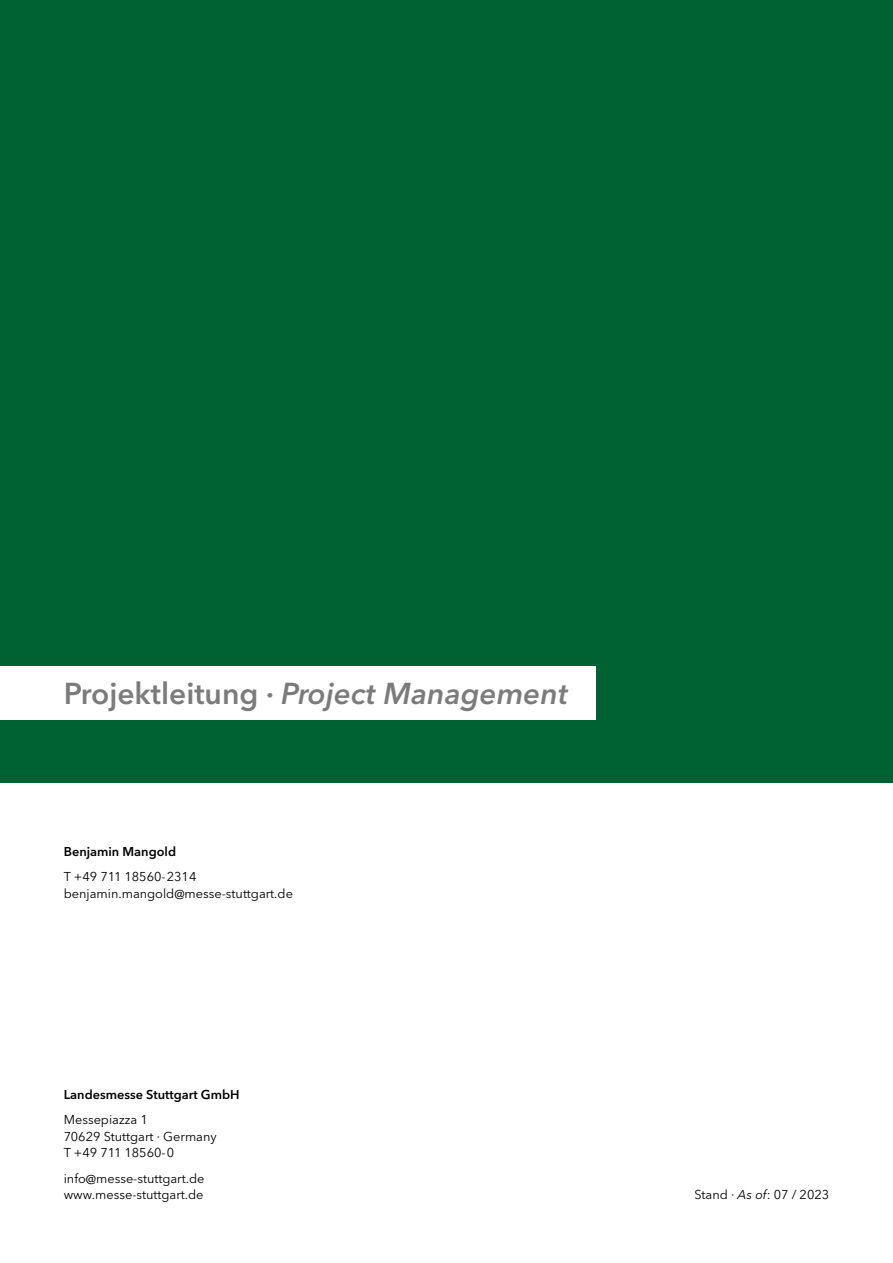
<style>
.page{position:relative;width:893px;height:1263px;background:#fff}
.page>*{position:absolute;margin:0;border:0;box-sizing:border-box;transform-origin:0 0}
.t1{font:italic 600 30px "Avenir Next LT Pro";color:#7c7b7b}
.t2{font:12.75px "Avenir Next LT Pro";color:#000}
.t3{font:600 12.75px "Avenir Next LT Pro";color:#000}
.s1{font-style:normal}
.s2{font-style:italic}
</style>
<div class="page">
<div style="left:0;top:0;width:893px;height:782px;background:#006133"></div>
<div style="left:0;top:667px;width:595px;height:53px;background:#fff"></div>
<p class="t1" style="left:64px;top:675px;width:506px"><span class="s1">Projektleitung ·</span> Project Management</p>
<p class="t3" style="left:64px;top:844px;width:114px">Benjamin Mangold</p>
<p class="t2" style="left:64px;top:869px;width:134px">T +49 711 18560-2314</p>
<p class="t2" style="left:64px;top:886px;width:231px">benjamin.mangold@messe-stuttgart.de</p>
<p class="t3" style="left:64px;top:1087px;width:177px">Landesmesse Stuttgart GmbH</p>
<p class="t2" style="left:64px;top:1112px;width:85px">Messepiazza 1</p>
<p class="t2" style="left:64px;top:1129px;width:154px">70629 Stuttgart · Germany</p>
<p class="t2" style="left:64px;top:1145px;width:112px">T +49 711 18560-0</p>
<p class="t2" style="left:64px;top:1171px;width:142px">info@messe-stuttgart.de</p>
<p class="t2" style="left:64px;top:1187px;width:141px">www.messe-stuttgart.de</p>
<p class="t2" style="left:694px;top:1187px;width:136px">Stand · <span class="s2">As of</span>: 07 / 2023</p>
</div>
